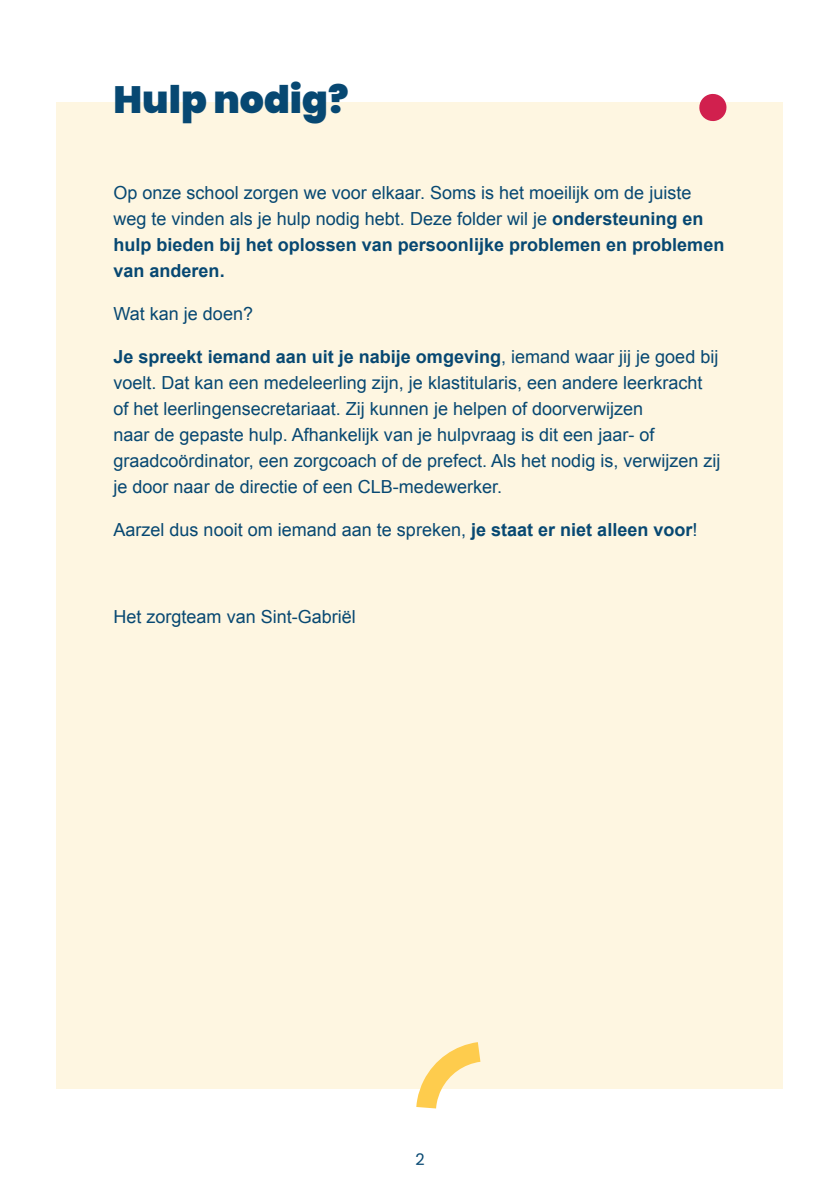
<style>
.page{position:relative;width:840px;height:1191px;background:#fff}
.page>*{position:absolute;margin:0;border:0;box-sizing:border-box;transform-origin:0 0}
.Titel{font:900 38px "Poppins";color:#074872}
.Tekst{font:18px/26px "Arial";color:#074872}
.t1{font:16px "Poppins";color:#074872}
.s1{font-weight:700}
</style>
<div class="page">
<div style="left:57px;top:102px;width:725px;height:986px;background:#fef6e1"></div>
<svg style="left:699px;top:93px;width:28px;height:29px"></svg>
<svg style="left:416px;top:1042px;width:64px;height:66px"></svg>
<p class="Titel" style="left:113px;top:78px;width:236px">Hulp nodig?</p>
<p class="Tekst" style="left:113px;top:180px;width:612px">Op onze school zorgen we voor elkaar. Soms is het moeilijk om de juiste weg te vinden als je hulp nodig hebt. Deze folder wil je <span class="s1">ondersteuning en hulp bieden bij het oplossen van persoonlijke problemen en problemen van anderen.</span></p>
<p class="Tekst" style="left:113px;top:301px;width:141px">Wat kan je doen?</p>
<p class="Tekst" style="left:113px;top:344px;width:608px"><span class="s1">Je spreekt iemand aan uit je nabije omgeving</span>, iemand waar jij je goed bij voelt. Dat kan een medeleerling zijn, je klastitularis, een andere leerkracht of het leerlingensecretariaat. Zij kunnen je helpen of doorverwijzen<br>naar de gepaste hulp. Afhankelijk van je hulpvraag is dit een jaar- of graadcoördinator, een zorgcoach of de prefect. Als het nodig is, verwijzen zij je door naar de directie of een CLB-medewerker.</p>
<p class="Tekst" style="left:113px;top:517px;width:585px">Aarzel dus nooit om iemand aan te spreken, <span class="s1">je staat er niet alleen voor</span>!</p>
<p class="Tekst" style="left:113px;top:603px;width:244px">Het zorgteam van Sint-Gabriël</p>
<p class="t1" style="left:415px;top:1150px;width:11px">2</p>
</div>
